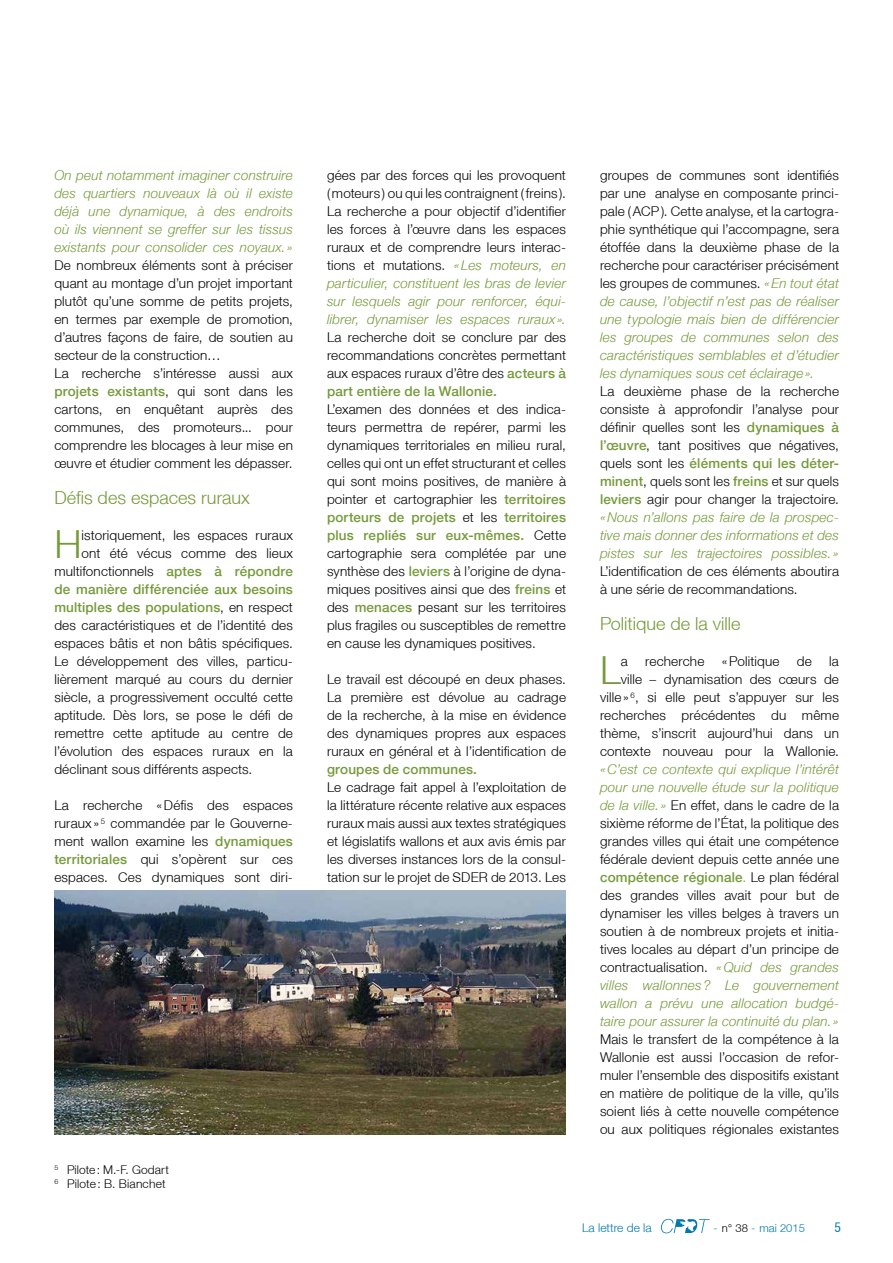
<style>
.page{position:relative;width:893px;height:1263px;background:#fff}
.page>*{position:absolute;margin:0;border:0;box-sizing:border-box;transform-origin:0 0}
.t1{font:300 38.7px "Helvetica Neue LT";color:#759939}
.t2{font:300 18px "Helvetica Neue LT";color:#759939}
.t3{font:300 13.5px/18px "Helvetica Neue LT";letter-spacing:.015em;color:#000;text-align:justify}
.t4{font:italic 300 13.5px/18px "Helvetica Neue LT";letter-spacing:.01em;color:#759939;text-align:justify}
.t5{font:500 13.5px "Helvetica Neue LT";letter-spacing:.01em;color:#759939}
.t6{font:condensed 13.5px "Helvetica Neue LT";color:#0078ae}
.t7{font:300 12px/14.4px "Helvetica Neue LT";letter-spacing:.01em;color:#000}
.t8{font:300 12px "Helvetica Neue LT";color:#0078ae}
.t9{font:300 11.25px "Helvetica Neue LT";color:#0078ae}
.s1{font-weight:500;color:#759939}
.s2{font-weight:300;color:#000}
.s3{font-style:italic;color:#759939}
.s4{color:#759939}
.s5{color:#007eb6}
.s6{color:#000}
</style>
<div class="page">
<svg style="left:661px;top:1219px;width:49px;height:14px"></svg>
<img style="left:54px;top:891px;width:512px;height:243px">
<p class="t4" style="left:54px;top:166px;width:240px">On peut notamment imaginer construire des quartiers nouveaux là où il existe déjà une dynamique, à des endroits où ils viennent se greffer sur les tissus existants pour consolider ces noyaux. »</p>
<p class="t3" style="left:54px;top:256px;width:240px;text-align:left">De nombreux éléments sont à préciser quant au montage d’un projet important plutôt qu’une somme de petits projets, en termes par exemple de promotion, d’autres façons de faire, de soutien au secteur de la construction…<br>La recherche s’intéresse aussi aux <span class="s1">projets existants</span>, qui sont dans les cartons, en enquêtant auprès des communes, des promoteurs... pour comprendre les blocages à leur mise en œuvre et étudier comment les dépasser.</p>
<h2 class="t2" style="left:54px;top:487px;width:197px">Défis des espaces ruraux</h2>
<h1 class="t1" style="left:54px;top:521px;width:29px">H</h1>
<p class="t3" style="left:82px;top:526px;width:213px">istoriquement, les espaces ruraux</p>
<p class="t3" style="left:82px;top:544px;width:213px">ont été vécus comme des lieux</p>
<p class="t3" style="left:54px;top:562px;width:240px">multifonctionnels <span class="s1">aptes à répondre</span></p>
<p class="t5" style="left:54px;top:581px;width:240px">de manière différenciée aux besoins</p>
<p class="t5" style="left:54px;top:599px;width:240px">multiples des populations<span class="s2">, en respect</span></p>
<p class="t3" style="left:54px;top:616px;width:240px">des caractéristiques et de l’identité des</p>
<p class="t3" style="left:54px;top:634px;width:240px">espaces bâtis et non bâtis spécifiques.</p>
<p class="t3" style="left:54px;top:652px;width:240px">Le développement des villes, particu-</p>
<p class="t3" style="left:54px;top:670px;width:240px">lièrement marqué au cours du dernier</p>
<p class="t3" style="left:54px;top:688px;width:240px">siècle, a progressivement occulté cette</p>
<p class="t3" style="left:54px;top:706px;width:240px">aptitude. Dès lors, se pose le défi de</p>
<p class="t3" style="left:54px;top:724px;width:240px">remettre cette aptitude au centre de</p>
<p class="t3" style="left:54px;top:742px;width:240px">l’évolution des espaces ruraux en la</p>
<p class="t3" style="left:54px;top:760px;width:200px">déclinant sous différents aspects.</p>
<p class="t3" style="left:54px;top:796px;width:240px">La recherche «Défis des espaces ruraux » <sup>5</sup> commandée par le Gouverne&shy;ment wallon examine les <span class="s1">dynamiques territoriales</span> qui s’opèrent sur ces espaces. Ces dynamiques sont diri-</p>
<p class="t7" style="left:54px;top:1162px;width:116px"><sup>5</sup> Pilote: M.-F. Godart<br><sup>6</sup> Pilote: B. Bianchet</p>
<p class="t3" style="left:327px;top:166px;width:240px">gées par des forces qui les provoquent (moteurs ) ou qui les contraignent (freins ).<br>La recherche a pour objectif d’identifier les forces à l’œuvre dans les espaces ruraux et de comprendre leurs interac&shy;tions et mutations. <span class="s3">«Les moteurs, en particulier, constituent les bras de levier sur lesquels agir pour renforcer, équi&shy;librer, dynamiser les espaces ruraux ».</span></p>
<p class="t3" style="left:327px;top:328px;width:240px">La recherche doit se conclure par des recommandations concrètes permettant aux espaces ruraux d’être des <span class="s1">acteurs à part entière de la Wallonie.</span></p>
<p class="t3" style="left:327px;top:400px;width:240px">L’examen des données et des indica&shy;teurs permettra de repérer, parmi les dynamiques territoriales en milieu rural, celles qui ont un effet structurant et celles qui sont moins positives, de manière à pointer et cartographier les <span class="s1">territoires porteurs de projets</span> et les <span class="s1">territoires plus repliés sur eux-mêmes.</span> Cette cartographie sera complétée par une synthèse des <span class="s1">leviers</span> à l’origine de dyna&shy;miques positives ainsi que des <span class="s1">freins</span> et des <span class="s1">menaces</span> pesant sur les territoires plus fragiles ou susceptibles de remettre en cause les dynamiques positives.</p>
<p class="t3" style="left:327px;top:670px;width:240px">Le travail est découpé en deux phases.<br>La première est dévolue au cadrage de la recherche, à la mise en évidence des dynamiques propres aux espaces ruraux en général et à l’identification de</p>
<p class="t5" style="left:327px;top:761px;width:151px">groupes de communes.</p>
<p class="t3" style="left:327px;top:778px;width:240px">Le cadrage fait appel à l’exploitation de la littérature récente relative aux espaces ruraux mais aussi aux textes stratégiques et législatifs wallons et aux avis émis par les diverses instances lors de la consul&shy;tation sur le projet de SDER de 2013. Les</p>
<p class="t3" style="left:600px;top:166px;width:240px">groupes de communes sont identifiés par une analyse en composante princi&shy;pale (ACP). Cette analyse, et la cartogra&shy;phie synthétique qui l’accompagne, sera étoffée dans la deuxième phase de la recherche pour caractériser précisément les groupes de communes. <span class="s3">«En tout état de cause, l’objectif n’est pas de réaliser une typologie mais bien de différencier les groupes de communes selon des caractéristiques semblables et d’étudier les dynamiques sous cet éclairage».</span></p>
<p class="t3" style="left:600px;top:382px;width:240px">La deuxième phase de la recherche consiste à approfondir l’analyse pour définir quelles sont les <span class="s1">dynamiques à l’œuvre</span>, tant positives que négatives, quels sont les <span class="s1">éléments qui les déter&shy;minent</span>, quels sont les <span class="s1">freins</span> et sur quels <span class="s1">leviers</span> agir pour changer la trajectoire. <span class="s3">«Nous n’allons pas faire de la prospec&shy;tive mais donner des informations et des pistes sur les trajectoires possibles. »</span></p>
<p class="t3" style="left:600px;top:562px;width:240px">L’identification de ces éléments aboutira à une série de recommandations.</p>
<h2 class="t2" style="left:600px;top:613px;width:142px">Politique de la ville</h2>
<h1 class="t1" style="left:600px;top:647px;width:22px">L</h1>
<p class="t3" style="left:621px;top:652px;width:9px">a</p>
<p class="t3" style="left:645px;top:652px;width:61px">recherche</p>
<p class="t3" style="left:722px;top:652px;width:59px">«Politique</p>
<p class="t3" style="left:797px;top:652px;width:16px">de</p>
<p class="t3" style="left:600px;top:652px;width:240px;text-align:right">la<br>ville – dynamisation des cœurs de ville» <sup>6</sup>, si elle peut s’appuyer sur les recherches précédentes du même thème, s’inscrit aujourd’hui dans un contexte nouveau pour la Wallonie.</p>
<p class="t3" style="left:600px;top:760px;width:240px"><span class="s3">«C’est ce contexte qui explique l’intérêt pour une nouvelle étude sur la politique de la ville. »</span> En effet, dans le cadre de la sixième réforme de l’État, la politique des grandes villes qui était une compétence fédérale devient depuis cette année une <span class="s1">compétence régionale</span><span class="s4">.</span> Le plan fédéral des grandes villes avait pour but de dynamiser les villes belges à travers un soutien à de nombreux projets et initia&shy;tives locales au départ d’un principe de contractualisation. <span class="s3">«Quid des grandes villes wallonnes? Le gouvernement wallon a prévu une allocation budgé&shy;taire pour assurer la continuité du plan.»</span></p>
<p class="t3" style="left:600px;top:1030px;width:240px">Mais le transfert de la compétence à la Wallonie est aussi l’occasion de refor&shy;muler l’ensemble des dispositifs existant en matière de politique de la ville, qu’ils soient liés à cette nouvelle compétence ou aux politiques régionales existantes</p>
<p class="t8" style="left:582px;top:1220px;width:71px">La lettre de la</p>
<p class="t9" style="left:713px;top:1221px;width:93px"><span class="s5">-</span> <span class="s6">n° 38</span> <span class="s5">-</span> mai 2015</p>
<p class="t6" style="left:835px;top:1220px;width:8px">5</p>
</div>
